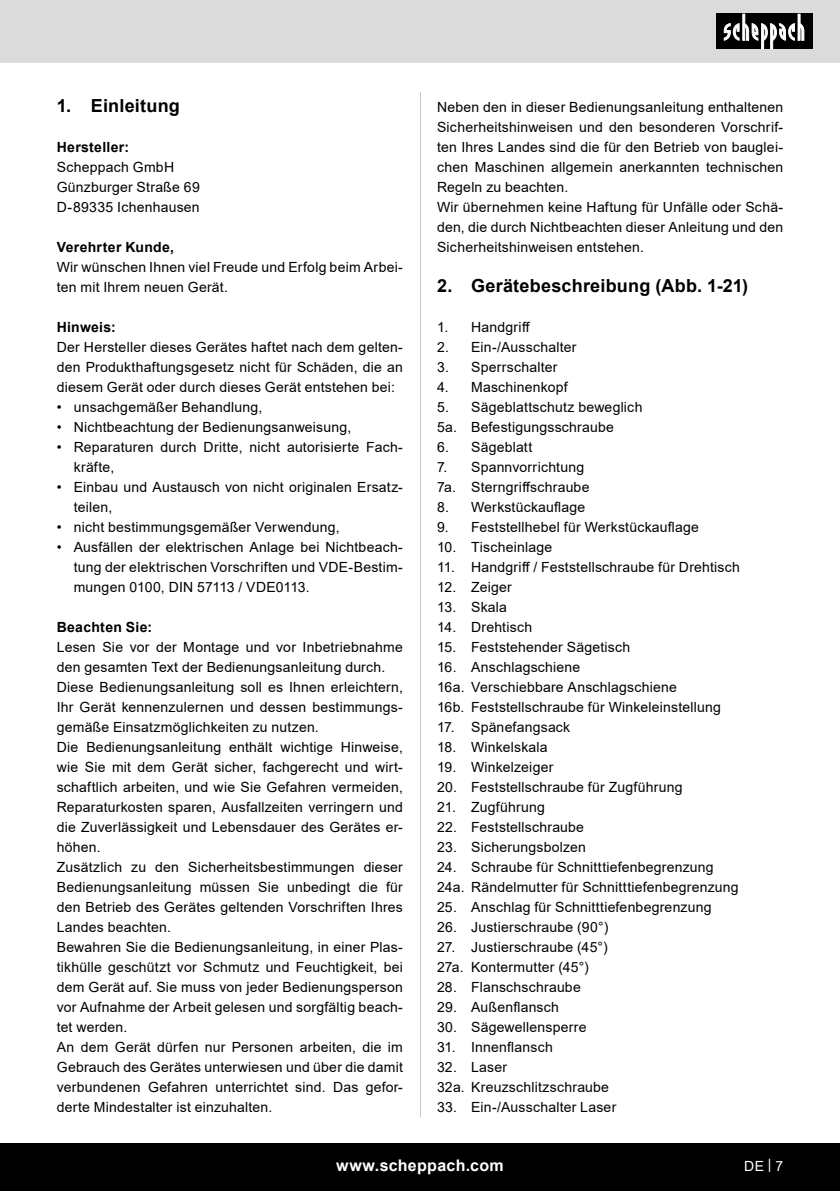
<style>
.page{position:relative;width:840px;height:1191px;background:#fff}
.page>*{position:absolute;margin:0;border:0;box-sizing:border-box;transform-origin:0 0}
.t1{font:700 18px "Arial";letter-spacing:.015em;color:#000}
.t2{font:700 16px "Arial";letter-spacing:.02em;color:#fff}
.t3{font:14px/20px "Arial";letter-spacing:.015em;color:#000;text-align:justify}
.t4{font:700 14px "Arial";letter-spacing:.02em;color:#000}
.t5{font:14px "Arial";color:#fff}
</style>
<div class="page">
<div style="left:0;top:0;width:839px;height:63px;background:#dbdbdb"></div>
<div style="left:0;top:1143px;width:839px;height:48px;background:#000"></div>
<div style="left:716px;top:14px;width:96px;height:35px;background:#000"></div>
<svg style="left:723px;top:14px;width:81px;height:35px"></svg>
<hr style="left:420px;top:92px;width:1px;height:1025px;background:#c7c7c7">
<p class="t1" style="left:57px;top:93px;width:125px">1. Einleitung</p>
<p class="t4" style="left:57px;top:137px;width:74px">Hersteller:</p>
<p class="t3" style="left:57px;top:157px;width:119px">Scheppach GmbH</p>
<p class="t3" style="left:57px;top:177px;width:144px">Günzburger Straße 69</p>
<p class="t3" style="left:57px;top:197px;width:144px">D-89335 Ichenhausen</p>
<p class="t4" style="left:57px;top:237px;width:119px">Verehrter Kunde,</p>
<p class="t3" style="left:57px;top:257px;width:347px">Wir wünschen Ihnen viel Freude und Erfolg beim Arbei&shy;ten mit Ihrem neuen Gerät.</p>
<p class="t4" style="left:57px;top:317px;width:61px">Hinweis:</p>
<p class="t3" style="left:57px;top:337px;width:347px">Der Hersteller dieses Gerätes haftet nach dem gelten&shy;den Produkthaftungsgesetz nicht für Schäden, die an diesem Gerät oder durch dieses Gerät entstehen bei:</p>
<p class="t3" style="left:57px;top:397px;width:207px">• unsachgemäßer Behandlung,</p>
<p class="t3" style="left:57px;top:417px;width:296px">• Nichtbeachtung der Bedienungsanweisung,</p>
<p class="t3" style="left:74px;top:437px;width:329px;text-indent:-17px">• Reparaturen durch Dritte, nicht autorisierte Fach&shy;kräfte,</p>
<p class="t3" style="left:74px;top:477px;width:329px;text-indent:-17px">• Einbau und Austausch von nicht originalen Ersatz&shy;teilen,</p>
<p class="t3" style="left:57px;top:517px;width:284px">• nicht bestimmungsgemäßer Verwendung,</p>
<p class="t3" style="left:74px;top:537px;width:330px;text-indent:-17px">• Ausfällen der elektrischen Anlage bei Nichtbeach&shy;tung der elektrischen Vorschriften und VDE-Bestim&shy;mungen 0100, DIN 57113 / VDE0113.</p>
<p class="t4" style="left:57px;top:617px;width:97px">Beachten Sie:</p>
<p class="t3" style="left:57px;top:637px;width:347px">Lesen Sie vor der Montage und vor Inbetriebnahme den gesamten Text der Bedienungsanleitung durch.</p>
<p class="t3" style="left:57px;top:677px;width:347px">Diese Bedienungsanleitung soll es Ihnen erleichtern, Ihr Gerät kennenzulernen und dessen bestimmungs&shy;gemäße Einsatzmöglichkeiten zu nutzen.</p>
<p class="t3" style="left:57px;top:737px;width:347px">Die Bedienungsanleitung enthält wichtige Hinweise, wie Sie mit dem Gerät sicher, fachgerecht und wirt&shy;schaftlich arbeiten, und wie Sie Gefahren vermeiden, Reparaturkosten sparen, Ausfallzeiten verringern und die Zuverlässigkeit und Lebensdauer des Gerätes er&shy;höhen.</p>
<p class="t3" style="left:57px;top:857px;width:347px">Zusätzlich zu den Sicherheitsbestimmungen dieser Bedienungsanleitung müssen Sie unbedingt die für den Betrieb des Gerätes geltenden Vorschriften Ihres Landes beachten.</p>
<p class="t3" style="left:57px;top:937px;width:347px">Bewahren Sie die Bedienungsanleitung, in einer Plas&shy;tikhülle geschützt vor Schmutz und Feuchtigkeit, bei dem Gerät auf. Sie muss von jeder Bedienungsperson vor Aufnahme der Arbeit gelesen und sorgfältig beach&shy;tet werden.</p>
<p class="t3" style="left:57px;top:1037px;width:347px">An dem Gerät dürfen nur Personen arbeiten, die im Gebrauch des Gerätes unterwiesen und über die damit verbundenen Gefahren unterrichtet sind. Das gefor&shy;derte Mindestalter ist einzuhalten.</p>
<p class="t3" style="left:437px;top:97px;width:347px">Neben den in dieser Bedienungsanleitung enthaltenen Sicherheitshinweisen und den besonderen Vorschrif&shy;ten Ihres Landes sind die für den Betrieb von bauglei&shy;chen Maschinen allgemein anerkannten technischen Regeln zu beachten.</p>
<p class="t3" style="left:437px;top:197px;width:347px">Wir übernehmen keine Haftung für Unfälle oder Schä&shy;den, die durch Nichtbeachten dieser Anleitung und den Sicherheitshinweisen entstehen.</p>
<p class="t1" style="left:437px;top:273px;width:312px">2. Gerätebeschreibung (Abb. 1-21)</p>
<p class="t3" style="left:437px;top:317px;width:94px">1. Handgriff</p>
<p class="t3" style="left:437px;top:337px;width:141px">2. Ein-/Ausschalter</p>
<p class="t3" style="left:437px;top:357px;width:122px">3. Sperrschalter</p>
<p class="t3" style="left:437px;top:377px;width:132px">4. Maschinenkopf</p>
<p class="t3" style="left:437px;top:397px;width:207px">5. Sägeblattschutz beweglich</p>
<p class="t3" style="left:437px;top:417px;width:178px">5a. Befestigungsschraube</p>
<p class="t3" style="left:437px;top:437px;width:97px">6. Sägeblatt</p>
<p class="t3" style="left:437px;top:457px;width:148px">7. Spannvorrichtung</p>
<p class="t3" style="left:437px;top:477px;width:154px">7a. Sterngriffschraube</p>
<p class="t3" style="left:437px;top:497px;width:150px">8. Werkstückauflage</p>
<p class="t3" style="left:437px;top:517px;width:263px">9. Feststellhebel für Werkstückauflage</p>
<p class="t3" style="left:437px;top:537px;width:117px">10. Tischeinlage</p>
<p class="t3" style="left:437px;top:557px;width:304px">11. Handgriff / Feststellschraube für Drehtisch</p>
<p class="t3" style="left:437px;top:577px;width:76px">12. Zeiger</p>
<p class="t3" style="left:437px;top:597px;width:71px">13. Skala</p>
<p class="t3" style="left:437px;top:617px;width:97px">14. Drehtisch</p>
<p class="t3" style="left:437px;top:637px;width:195px">15. Feststehender Sägetisch</p>
<p class="t3" style="left:437px;top:657px;width:145px">16. Anschlagschiene</p>
<p class="t3" style="left:437px;top:677px;width:241px">16a. Verschiebbare Anschlagschiene</p>
<p class="t3" style="left:437px;top:697px;width:285px">16b. Feststellschraube für Winkeleinstellung</p>
<p class="t3" style="left:437px;top:717px;width:135px">17. Spänefangsack</p>
<p class="t3" style="left:437px;top:737px;width:112px">18. Winkelskala</p>
<p class="t3" style="left:437px;top:757px;width:118px">19. Winkelzeiger</p>
<p class="t3" style="left:437px;top:777px;width:247px">20. Feststellschraube für Zugführung</p>
<p class="t3" style="left:437px;top:797px;width:109px">21. Zugführung</p>
<p class="t3" style="left:437px;top:817px;width:148px">22. Feststellschraube</p>
<p class="t3" style="left:437px;top:837px;width:150px">23. Sicherungsbolzen</p>
<p class="t3" style="left:437px;top:857px;width:278px">24. Schraube für Schnitttiefenbegrenzung</p>
<p class="t3" style="left:437px;top:877px;width:303px">24a. Rändelmutter für Schnitttiefenbegrenzung</p>
<p class="t3" style="left:437px;top:897px;width:276px">25. Anschlag für Schnitttiefenbegrenzung</p>
<p class="t3" style="left:437px;top:917px;width:173px">26. Justierschraube (90°)</p>
<p class="t3" style="left:437px;top:937px;width:172px">27. Justierschraube (45°)</p>
<p class="t3" style="left:437px;top:957px;width:153px">27a. Kontermutter (45°)</p>
<p class="t3" style="left:437px;top:977px;width:145px">28. Flanschschraube</p>
<p class="t3" style="left:437px;top:997px;width:123px">29. Außenflansch</p>
<p class="t3" style="left:437px;top:1017px;width:151px">30. Sägewellensperre</p>
<p class="t3" style="left:437px;top:1037px;width:117px">31. Innenflansch</p>
<p class="t3" style="left:437px;top:1057px;width:72px">32. Laser</p>
<p class="t3" style="left:437px;top:1077px;width:173px">32a. Kreuzschlitzschraube</p>
<p class="t3" style="left:437px;top:1097px;width:181px">33. Ein-/Ausschalter Laser</p>
<p class="t2" style="left:336px;top:1154px;width:169px">www.scheppach.com</p>
<p class="t5" style="left:743px;top:1156px;width:40px">DE | 7</p>
</div>
